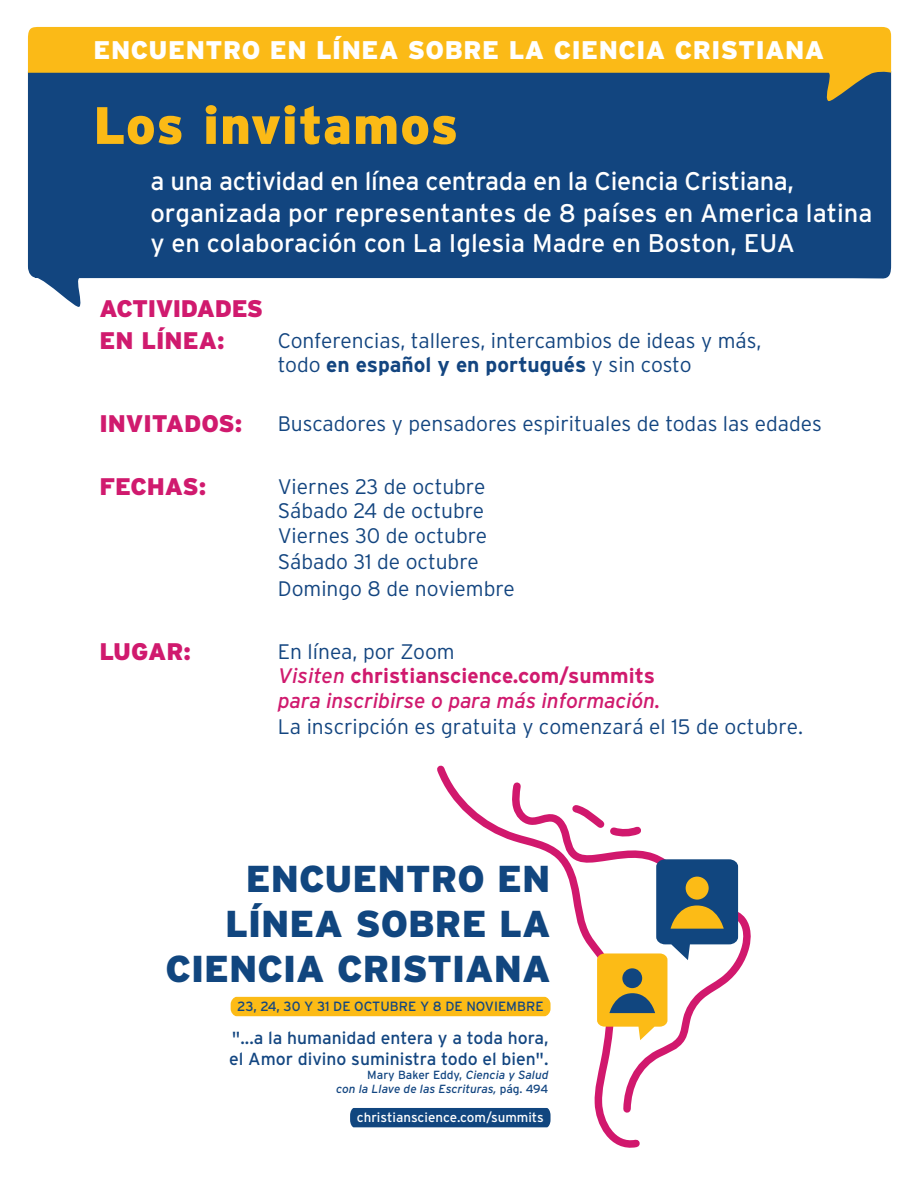
<style>
.page{position:relative;width:918px;height:1188px;background:#fff}
.page>*{position:absolute;margin:0;border:0;box-sizing:border-box;transform-origin:0 0}
.t1{font:900 52.5px "Interstate";letter-spacing:.015em;color:#fbba16}
.t2{font:900 37.5px/44.8px "Interstate";color:#11467f;text-align:right}
.t3{font:25.5px/31px "Interstate";color:#fff}
.t4{font:900 25.5px "Interstate";letter-spacing:.02em;color:#fff}
.t5{font:900 24px/31.5px "Interstate";letter-spacing:-.005em;color:#d01a6e}
.t6{font:300 21px/25.5px "Interstate";color:#134580}
.t7{font:italic 21px/24.8px "Interstate";letter-spacing:-.005em;color:#d01a6e}
.t8{font:17.55px/21px "Interstate";color:#134681}
.t9{font:13.35px "Interstate";color:#134681}
.t10{font:13.35px "Interstate";color:#fff}
.t11{font:italic 11.85px/14.2px "Interstate";color:#134681;text-align:right}
.s1{font-weight:700}
.s2{font-weight:300;font-style:normal;color:#134580}
.s3{font-weight:700;font-style:normal}
.s4{font-style:normal}
</style>
<div class="page">
<svg style="left:28px;top:103px;width:863px;height:204px;background:#325e90"></svg>
<svg style="left:28px;top:27px;width:863px;height:76px;background:#a08c3f"></svg>
<svg style="left:431px;top:765px;width:209px;height:383px"></svg>
<svg style="left:511px;top:778px;width:240px;height:339px"></svg>
<svg style="left:567px;top:800px;width:80px;height:36px"></svg>
<div style="left:231px;top:997px;width:320px;height:19px;background:#fcbb16"></div>
<div style="left:350px;top:1108px;width:201px;height:19px;background:#11467f"></div>
<svg style="left:597px;top:859px;width:141px;height:181px"></svg>
<p class="t4" style="left:94px;top:36px;width:732px">ENCUENTRO EN LÍNEA SOBRE LA CIENCIA CRISTIANA</p>
<h1 class="t1" style="left:93px;top:95px;width:366px">Los invitamos</h1>
<p class="t3" style="left:150px;top:166px;width:724px">a una actividad en línea centrada en la Ciencia Cristiana, organizada por representantes de 8 países en America latina y en colaboración con La Iglesia Madre en Boston, EUA</p>
<p class="t5" style="left:99px;top:293px;width:165px">ACTIVIDADES<br>EN LÍNEA:</p>
<p class="t6" style="left:278px;top:329px;width:485px;line-height:24px">Conferencias, talleres, intercambios de ideas y más, todo <span class="s1">en español y en portugués</span> y sin costo</p>
<p class="t5" style="left:99px;top:407px;width:145px">INVITADOS:</p>
<p class="t6" style="left:278px;top:411px;width:546px">Buscadores y pensadores espirituales de todas las edades</p>
<p class="t5" style="left:99px;top:470px;width:109px">FECHAS:</p>
<p class="t6" style="left:278px;top:474px;width:239px">Viernes 23 de octubre<br>Sábado 24 de octubre<br>Viernes 30 de octubre<br>Sábado 31 de octubre<br>Domingo 8 de noviembre</p>
<p class="t5" style="left:99px;top:635px;width:93px">LUGAR:</p>
<p class="t7" style="left:278px;top:639px;width:384px"><span class="s2">En línea, por Zoom<br></span>Visiten <span class="s3">christianscience.com/summits </span>para inscribirse o para más información.</p>
<p class="t6" style="left:278px;top:714px;width:527px">La inscripción es gratuita y comenzará el 15 de octubre.</p>
<h2 class="t2" style="left:165px;top:856px;width:387px">ENCUENTRO EN<br>LÍNEA SOBRE LA<br>CIENCIA CRISTIANA</h2>
<p class="t9" style="left:237px;top:999px;width:308px">23, 24, 30 Y 31 DE OCTUBRE Y 8 DE NOVIEMBRE</p>
<p class="t8" style="left:229px;top:1027px;width:321px">"...a la humanidad entera y a toda hora, el Amor divino suministra todo el bien".</p>
<p class="t11" style="left:336px;top:1067px;width:214px"><span class="s4">Mary Baker Eddy,</span> Ciencia y Salud<br>con la Llave de las Escrituras, <span class="s4">pág. 494</span></p>
<p class="t10" style="left:357px;top:1110px;width:189px">christianscience.com/summits</p>
</div>
